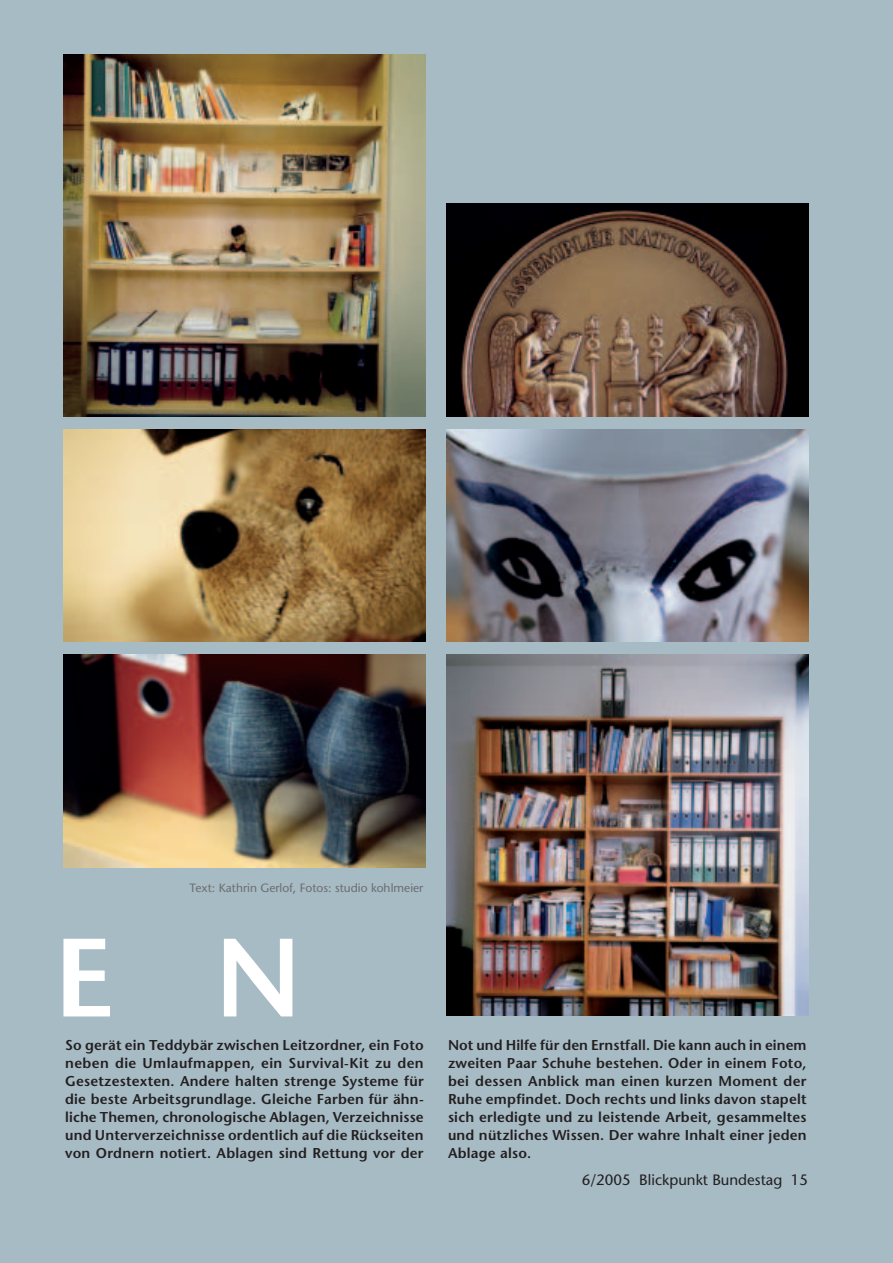
<style>
.page{position:relative;width:893px;height:1263px;background:#fff}
.page>*{position:absolute;margin:0;border:0;box-sizing:border-box;transform-origin:0 0}
.t1{font:600 111px "Stone Sans";color:#fff}
.t2{font:15px "Stone Sans";color:#231f20}
.t3{font:600 14.25px/18px "Stone Sans";letter-spacing:.015em;color:#231f20;text-align:justify}
.t4{font:12px "Stone Sans";color:#6c6d70}
</style>
<div class="page">
<div style="left:0;top:0;width:892px;height:1263px;background:#a7bbc4"></div>
<img style="left:64px;top:55px;width:361px;height:361px">
<img style="left:64px;top:429px;width:361px;height:213px">
<img style="left:64px;top:654px;width:361px;height:213px">
<img style="left:446px;top:654px;width:362px;height:362px">
<img style="left:446px;top:204px;width:362px;height:212px">
<img style="left:446px;top:429px;width:362px;height:213px">
<p class="t4" style="left:189px;top:883px;width:235px">Text: Kathrin Gerlof, Fotos: studio kohlmeier</p>
<h1 class="t1" style="left:54px;top:935px;width:249px">E N</h1>
<p class="t3" style="left:65px;top:1037px;width:360px">So gerät ein Teddybär zwischen Leitzordner, ein Foto neben die Umlaufmappen, ein Survival-Kit zu den Gesetzestexten. Andere halten strenge Systeme für die beste Arbeitsgrundlage. Gleiche Farben für ähn&shy;liche Themen, chronologische Ablagen, Verzeichnisse und Unterverzeichnisse ordentlich auf die Rückseiten von Ordnern notiert. Ablagen sind Rettung vor der</p>
<p class="t3" style="left:448px;top:1037px;width:360px">Not und Hilfe für den Ernstfall. Die kann auch in einem zweiten Paar Schuhe bestehen. Oder in einem Foto, bei dessen Anblick man einen kurzen Moment der Ruhe empfindet. Doch rechts und links davon stapelt sich erledigte und zu leistende Arbeit, gesammeltes und nützliches Wissen. Der wahre Inhalt einer jeden Ablage also.</p>
<p class="t2" style="left:581px;top:1174px;width:228px">6/2005 Blickpunkt Bundestag 15</p>
</div>
